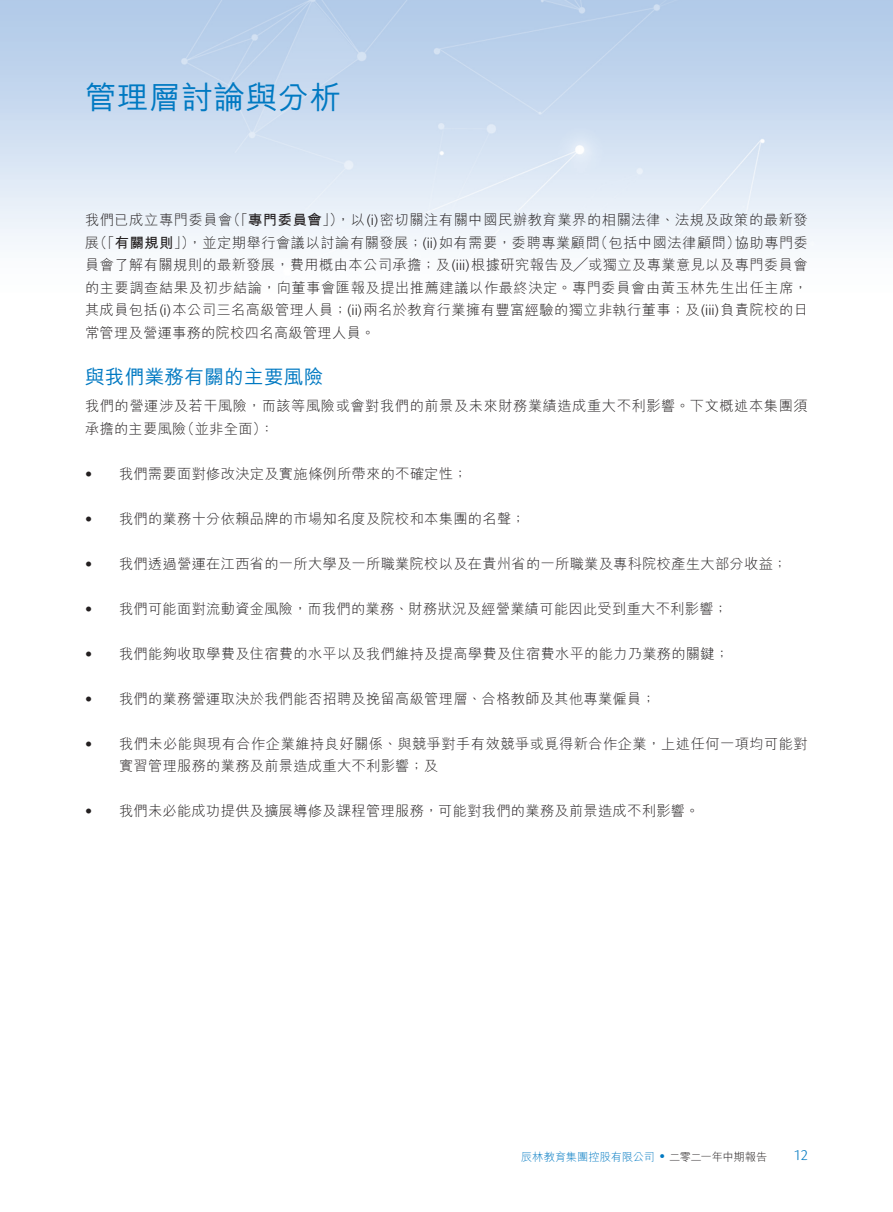
<style>
.page{position:relative;width:893px;height:1212px;background:#fff}
.page>*{position:absolute;margin:0;border:0;box-sizing:border-box;transform-origin:0 0}
.t1{font:500 31.5px "M Hei HK";letter-spacing:.02em;color:#0079c2}
._01_H1{font:500 19.5px "M Hei HK";letter-spacing:.02em;color:#0079c2}
.t2{font:300 16.5px "Cronos Pro";color:#0079c2}
._00_txt{font:300 14.25px/22.5px "M Hei HK";letter-spacing:.02em;color:#231f20}
._00_txt-2{font:300 14.25px/22.5px "M Hei HK";letter-spacing:.04em;color:#231f20}
._00_txt-3{font:700 14.25px "M Hei HK";letter-spacing:.04em;color:#231f20}
._00_txt-4{font:300 14.25px "Frutiger LT Std";color:#231f20}
.t3{font:300 11.25px "M Hei HK";letter-spacing:-.01em;color:#0079c2}
.s1{font-weight:300}
.s2{font-family:"Frutiger LT Std"}
.s3{font-weight:700}
.s4{color:#231f20}
</style>
<div class="page">
<img style="left:0;top:0;width:893px;height:250px">
<h1 class="t1" style="left:85px;top:74px;width:258px">管理層討論與分析</h1>
<p class="_00_txt-3" style="left:227px;top:210px;width:118px"><span class="s1">（「</span>專門委員會<span class="s1">」）</span></p>
<p class="_00_txt-2" style="left:85px;top:209px;width:149px">我們已成立專門委員會</p>
<p class="_00_txt-2" style="left:336px;top:209px;width:473px">，以 <span class="s2">)i(</span> 密切關注有關中國民辦教育業界的相關法律、法規及政策的最新發</p>
<p class="_00_txt" style="left:93px;top:231px;width:103px">（「<span class="s3">有關規則</span>」）</p>
<p class="_00_txt" style="left:594px;top:231px;width:148px">（包括中國法律顧問）</p>
<p class="_00_txt" style="left:188px;top:231px;width:414px">，並定期舉行會議以討論有關發展；<span class="s2">( )i i</span> 如有需要，委聘專業顧問</p>
<p class="_00_txt" style="left:735px;top:231px;width:75px">協助專門委</p>
<p class="_00_txt" style="left:85px;top:231px;width:724px">展<br>員會了解有關規則的最新發展，費用概由本公司承擔；及<span class="s2">(iii)</span>根據研究報告及╱或獨立及專業意見以及專門委員會的主要調查結果及初步結論，向董事會匯報及提出推薦建議以作最終決定。專門委員會由黃玉林先生出任主席，其成員包括 <span class="s2">)i(</span> 本公司三名高級管理人員；<span class="s2">( )i i</span> 兩名於教育行業擁有豐富經驗的獨立非執行董事；及<span class="s2">(iii)</span>負責院校的日常管理及營運事務的院校四名高級管理人員。</p>
<p class="_01_H1" style="left:85px;top:363px;width:240px">與我們業務有關的主要風險</p>
<p class="_00_txt-2" style="left:181px;top:394px;width:629px;text-indent:-95px">我們的營運涉及若干風險，而該等風險或會對我們的前景及未來財務業績造成重大不利影響。下文概述本集團須（並非全面：(</p>
<p class="_00_txt" style="left:85px;top:417px;width:103px">承擔的主要風險</p>
<p class="_00_txt" style="left:119px;top:462px;width:350px">我們需要面對修改決定及實施條例所帶來的不確定性;</p>
<p class="_00_txt-4" style="left:85px;top:466px;width:9px">•</p>
<p class="_00_txt-4" style="left:85px;top:511px;width:9px">•</p>
<p class="_00_txt" style="left:119px;top:507px;width:408px">我們的業務十分依賴品牌的市場知名度及院校和本集團的名聲;</p>
<p class="_00_txt-4" style="left:85px;top:556px;width:9px">•</p>
<p class="_00_txt" style="left:119px;top:552px;width:670px">我們透過營運在江西省的一所大學及一所職業院校以及在貴州省的一所職業及專科院校產生大部分收益;</p>
<p class="_00_txt-4" style="left:85px;top:601px;width:9px">•</p>
<p class="_00_txt" style="left:119px;top:597px;width:610px">我們可能面對流動資金風險，而我們的業務、財務狀況及經營業績可能因此受到重大不利影響;</p>
<p class="_00_txt-4" style="left:85px;top:646px;width:9px">•</p>
<p class="_00_txt" style="left:119px;top:642px;width:611px">我們能夠收取學費及住宿費的水平以及我們維持及提高學費及住宿費水平的能力乃業務的關鍵;</p>
<p class="_00_txt-4" style="left:85px;top:691px;width:9px">•</p>
<p class="_00_txt" style="left:119px;top:687px;width:538px">我們的業務營運取決於我們能否招聘及挽留高級管理層、合格教師及其他專業僱員;</p>
<p class="_00_txt-4" style="left:85px;top:736px;width:9px">•</p>
<p class="_00_txt" style="left:119px;top:732px;width:690px">我們未必能與現有合作企業維持良好關係、與競爭對手有效競爭或覓得新合作企業，上述任何一項均可能對</p>
<p class="_00_txt-4" style="left:85px;top:803px;width:9px">•</p>
<p class="_00_txt" style="left:119px;top:754px;width:320px">實習管理服務的業務及前景造成重大不利影響；及</p>
<p class="_00_txt" style="left:119px;top:799px;width:582px">我們未必能成功提供及擴展導修及課程管理服務，可能對我們的業務及前景造成不利影響。</p>
<p class="t3" style="left:521px;top:1151px;width:248px">辰林教育集團控股有限公司 <span class="s2">•</span> <span class="s4">二零二一年中期報告</span></p>
<p class="t2" style="left:793px;top:1145px;width:16px">12</p>
</div>
